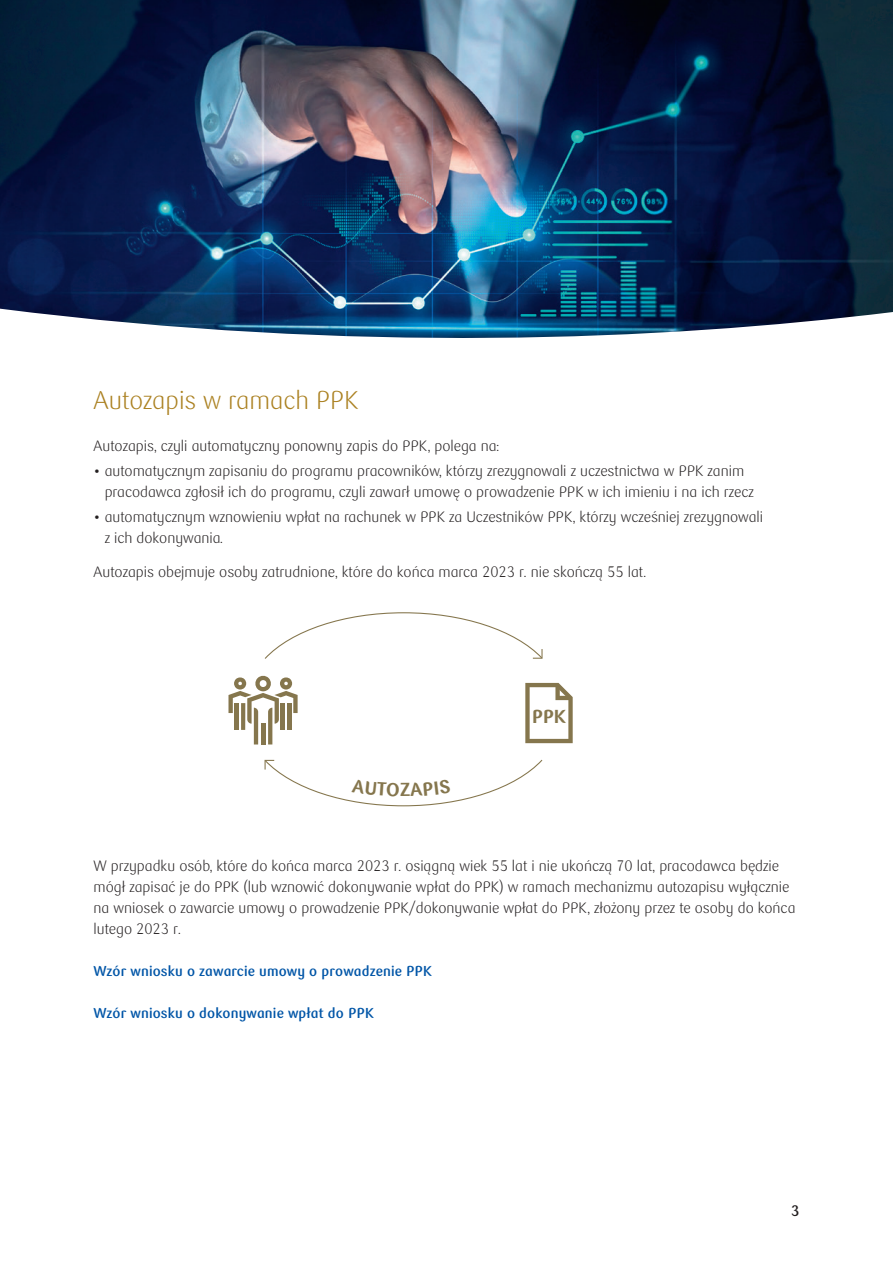
<style>
.page{position:relative;width:893px;height:1263px;background:#fff}
.page>*{position:absolute;margin:0;border:0;box-sizing:border-box;transform-origin:0 0}
.t1{font:300 25.5px "PKO Bank Polski";color:#ab8121}
.t2{font:900 18.6px "PKO Bank Polski";color:#85764d}
.t3{font:300 15px/21px "PKO Bank Polski";color:#231f20}
.t4{font:700 15px "PKO Bank Polski";color:#231f20}
.t5{font:700 14.25px "PKO Bank Polski";letter-spacing:.01em;color:#0155a7}
.s1{font-weight:700}
</style>
<div class="page">
<img style="left:0;top:0;width:893px;height:338px">
<svg style="left:228px;top:675px;width:70px;height:69px"></svg>
<svg style="left:265px;top:612px;width:278px;height:47px"></svg>
<svg style="left:525px;top:683px;width:48px;height:60px"></svg>
<svg style="left:265px;top:760px;width:277px;height:46px"></svg>
<h1 class="t1" style="left:94px;top:385px;width:266px">Autozapis w ramach PPK</h1>
<p class="t3" style="left:94px;top:435px;width:407px">Autozapis, czyli automatyczny ponowny zapis do PPK, polega na:</p>
<p class="t3" style="left:105px;top:461px;width:651px;text-indent:-11px"><span class="s1">•</span> automatycznym zapisaniu do programu pracowników, którzy zrezygnowali z uczestnictwa w PPK zanim pracodawca zgłosił ich do programu, czyli zawarł umowę o prowadzenie PPK w ich imieniu i na ich rzecz</p>
<p class="t3" style="left:105px;top:507px;width:660px;text-indent:-11px"><span class="s1">•</span> automatycznym wznowieniu wpłat na rachunek w PPK za Uczestników PPK, którzy wcześniej zrezygnowali z ich dokonywania.</p>
<p class="t3" style="left:94px;top:561px;width:554px">Autozapis obejmuje osoby zatrudnione, które do końca marca 2023 r. nie skończą 55 lat.</p>
<p class="t2" style="left:400px;top:779px;width:12px">Z</p>
<p class="t2" style="left:532px;top:705px;width:36px">PPK</p>
<p class="t3" style="left:94px;top:855px;width:703px">W przypadku osób, które do końca marca 2023 r. osiągną wiek 55 lat i nie ukończą 70 lat, pracodawca będzie mógł zapisać je do PPK (lub wznowić dokonywanie wpłat do PPK) w ramach mechanizmu autozapisu wyłącznie na wniosek o zawarcie umowy o prowadzenie PPK/dokonywanie wpłat do PPK, złożony przez te osoby do końca lutego 2023 r.</p>
<p class="t5" style="left:94px;top:963px;width:340px">Wzór wniosku o zawarcie umowy o prowadzenie PPK</p>
<p class="t5" style="left:94px;top:1005px;width:282px">Wzór wniosku o dokonywanie wpłat do PPK</p>
<p class="t4" style="left:791px;top:1202px;width:10px">3</p>
</div>
